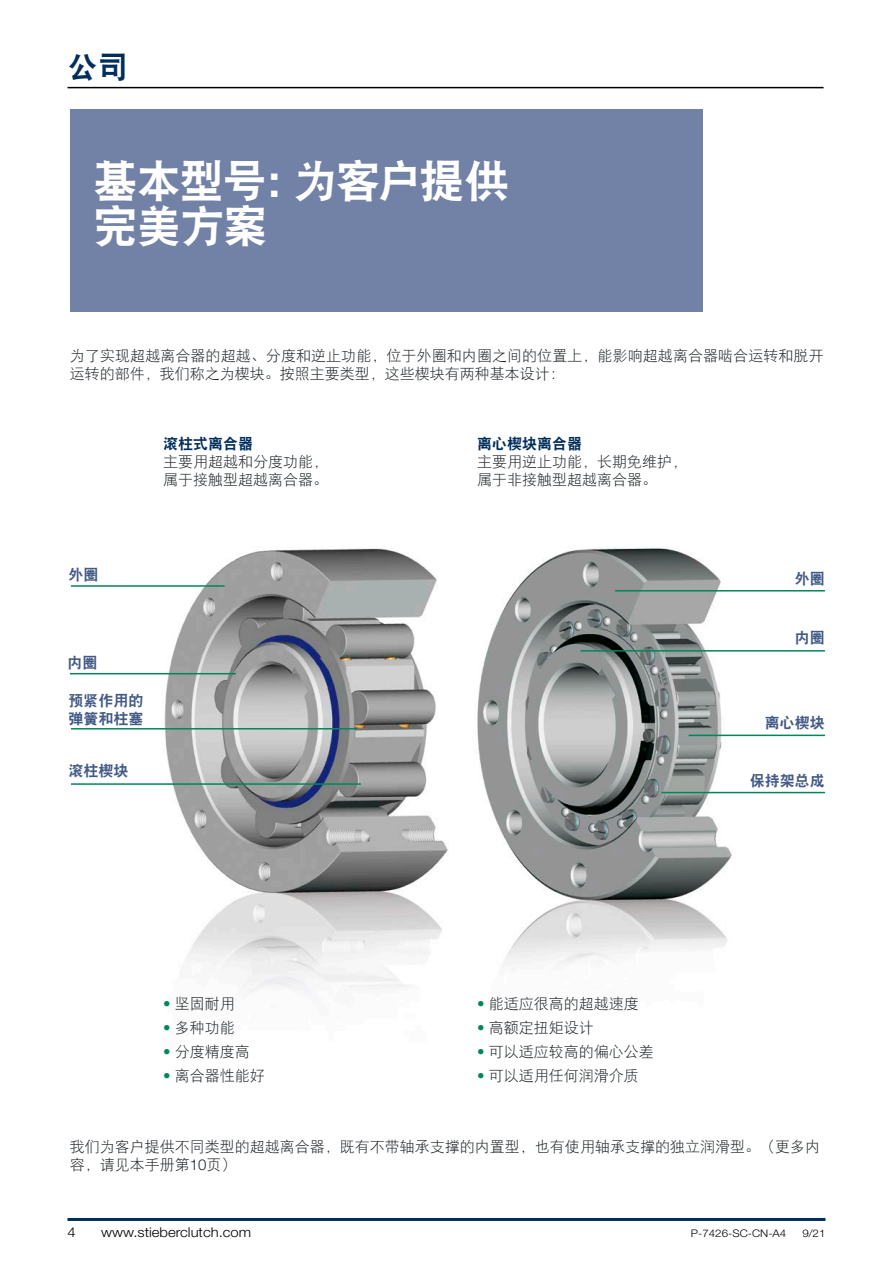
<style>
.page{position:relative;width:893px;height:1263px;background:#fff}
.page>*{position:absolute;margin:0;border:0;box-sizing:border-box;transform-origin:0 0}
.Headline_Big{font:45px/45px "DFP Hei W9";letter-spacing:-.04em;color:#fff}
.t1{font:30px "DFP Hei W9";color:#002e5c}
.t2{font:15px/18px "DFP Hei W3";color:#1f2427}
.t3{font:15px "DFP Hei W9";color:#435a85}
.t4{font:300 13.5px "Helvetica Neue LT Std";color:#000;scale:1.1 1}
.t5{font:300 10.5px "Helvetica Neue LT Std";color:#000;scale:1.1 1}
.s1{font-family:"DFP Hei W9";color:#002e5c}
.s2{font-family:"Helvetica Neue LT Std";font-weight:300;color:#008759}
.s3{font-family:"Helvetica Neue LT Std";font-weight:300}
</style>
<div class="page">
<hr style="left:68px;top:87px;width:756px;height:1px;background:#000">
<div style="left:70px;top:109px;width:632px;height:203px;background:#7282a6"></div>
<img style="left:477px;top:548px;width:258px;height:423px">
<img style="left:162px;top:548px;width:286px;height:451px">
<hr style="left:71px;top:585px;width:154px;height:2px;background:#008759">
<hr style="left:70px;top:673px;width:166px;height:1px;background:#008759">
<hr style="left:71px;top:728px;width:286px;height:1px;background:#008759">
<hr style="left:71px;top:783px;width:290px;height:2px;background:#008759">
<hr style="left:615px;top:590px;width:210px;height:1px;background:#008759">
<hr style="left:581px;top:650px;width:244px;height:2px;background:#008759">
<hr style="left:689px;top:735px;width:136px;height:1px;background:#008759">
<hr style="left:662px;top:792px;width:163px;height:1px;background:#008759">
<hr style="left:68px;top:1218px;width:757px;height:3px;background:#002e5c">
<p class="t1" style="left:68px;top:51px;width:61px">公司</p>
<p class="Headline_Big" style="left:93px;top:158px;width:418px">基本型号：为客户提供完美方案</p>
<p class="t2" style="left:70px;top:347px;width:755px">为了实现超越离合器的超越、分度和逆止功能，位于外圈和内圈之间的位置上，能影响超越离合器啮合运转和脱开运转的部件，我们称之为楔块。按照主要类型，这些楔块有两种基本设计：</p>
<p class="t2" style="left:163px;top:435px;width:167px"><span class="s1">滚柱式离合器<br></span>主要用超越和分度功能，属于接触型超越离合器。</p>
<p class="t2" style="left:477px;top:435px;width:211px"><span class="s1">离心楔块离合器<br></span>主要用逆止功能，长期免维护，属于非接触型超越离合器。</p>
<p class="t3" style="left:69px;top:567px;width:32px">外圈</p>
<p class="t3" style="left:68px;top:654px;width:31px">内圈</p>
<p class="t3" style="left:69px;top:692px;width:77px">预紧作用的</p>
<p class="t3" style="left:69px;top:710px;width:77px">弹簧和柱塞</p>
<p class="t3" style="left:69px;top:762px;width:62px">滚柱楔块</p>
<p class="t3" style="left:795px;top:570px;width:31px">外圈</p>
<p class="t3" style="left:795px;top:629px;width:31px">内圈</p>
<p class="t3" style="left:765px;top:714px;width:61px">离心楔块</p>
<p class="t3" style="left:750px;top:772px;width:76px">保持架总成</p>
<p class="t2" style="left:163px;top:995px;width:73px"><span class="s2">•</span> 坚固耐用</p>
<p class="t2" style="left:163px;top:1019px;width:73px"><span class="s2">•</span> 多种功能</p>
<p class="t2" style="left:163px;top:1043px;width:88px"><span class="s2">•</span> 分度精度高</p>
<p class="t2" style="left:163px;top:1067px;width:103px"><span class="s2">•</span> 离合器性能好</p>
<p class="t2" style="left:477px;top:995px;width:163px"><span class="s2">•</span> 能适应很高的超越速度</p>
<p class="t2" style="left:477px;top:1019px;width:118px"><span class="s2">•</span> 高额定扭矩设计</p>
<p class="t2" style="left:477px;top:1043px;width:178px"><span class="s2">•</span> 可以适应较高的偏心公差</p>
<p class="t2" style="left:477px;top:1067px;width:163px"><span class="s2">•</span> 可以适用任何润滑介质</p>
<p class="t2" style="left:70px;top:1137px;width:751px">我们为客户提供不同类型的超越离合器，既有不带轴承支撑的内置型，也有使用轴承支撑的独立润滑型。（更多内容，请见本手册第<span class="s3">10</span>页）</p>
<p class="t4" style="left:68px;top:1223px;width:9px">4</p>
<p class="t4" style="left:101px;top:1223px;width:138px">www.stieberclutch.com</p>
<p class="t5" style="left:691px;top:1226px;width:88px">P-7426-SC-CN-A4</p>
<p class="t5" style="left:802px;top:1226px;width:23px">9/21</p>
</div>
